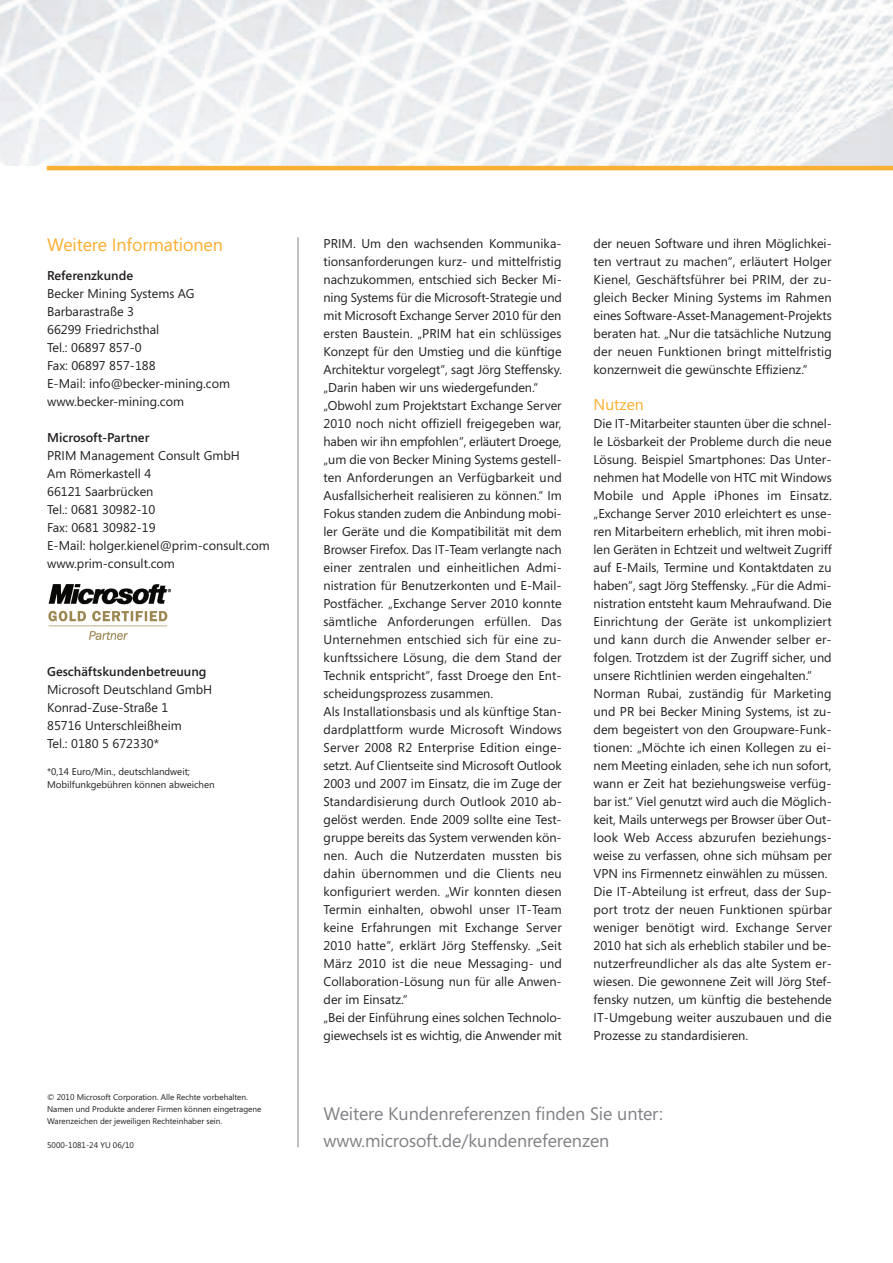
<style>
.page{position:relative;width:893px;height:1263px;background:#fff}
.page>*{position:absolute;margin:0;border:0;box-sizing:border-box;transform-origin:0 0}
.t1{font:18px/27px "Segoe";letter-spacing:-.005em;color:#808285}
.t2{font:18px "Segoe";letter-spacing:-.005em;color:#fbb033}
.t3{font:15.75px "Segoe";color:#fbb033}
.t4{font:12.75px/18px "Segoe";color:#231f20}
.t5{font:600 12.75px "Segoe";color:#231f20}
.t6{font:9.75px/13.5px "Segoe";color:#231f20}
.t7{font:8.25px/12px "Segoe";color:#231f20}
</style>
<div class="page">
<img style="left:48px;top:584px;width:122px;height:55px">
<img style="left:0;top:0;width:893px;height:166px">
<hr style="left:47px;top:166px;width:846px;height:4px;background:#fbb033">
<hr style="left:298px;top:237px;width:1px;height:910px;background:#808285">
<h1 class="t2" style="left:47px;top:238px;width:177px">Weitere Informationen</h1>
<p class="t5" style="left:47px;top:271px;width:87px">Referenzkunde</p>
<p class="t4" style="left:47px;top:286px;width:184px">Becker Mining Systems AG<br>Barbarastraße 3<br>66299 Friedrichsthal<br>Tel.: 06897 857-0<br>Fax: 06897 857-188<br>E-Mail: info@becker-mining.com www.becker-mining.com</p>
<p class="t5" style="left:47px;top:433px;width:104px">Microsoft-Partner</p>
<p class="t4" style="left:47px;top:448px;width:224px">PRIM Management Consult GmbH<br>Am Römerkastell 4<br>66121 Saarbrücken<br>Tel.: 0681 30982-10<br>Fax: 0681 30982-19<br>E-Mail: holger.kienel@prim-consult.com www.prim-consult.com</p>
<p class="t5" style="left:47px;top:667px;width:161px">Geschäftskundenbetreuung</p>
<p class="t4" style="left:47px;top:682px;width:167px">Microsoft Deutschland GmbH<br>Konrad-Zuse-Straße 1<br>85716 Unterschleißheim<br>Tel.: 0180 5 672330*</p>
<p class="t6" style="left:47px;top:766px;width:169px">*0,14 Euro/Min., deutschlandweit;<br>Mobilfunkgebühren können abweichen</p>
<p class="t7" style="left:47px;top:1092px;width:216px">© 2010 Microsoft Corporation. Alle Rechte vorbehalten.<br>Namen und Produkte anderer Firmen können eingetragene<br>Warenzeichen der jeweiligen Rechteinhaber sein.</p>
<p class="t7" style="left:47px;top:1140px;width:88px">5000-1081-24 YU 06/10</p>
<p class="t4" style="left:324px;top:236px;width:240px">PRIM. Um den wachsenden Kommunika&shy;tionsanforderungen kurz- und mittelfristig nachzukommen, entschied sich Becker Mi&shy;ning Systems für die Microsoft-Strategie und mit Microsoft Exchange Server 2010 für den ersten Baustein. „PRIM hat ein schlüssiges Konzept für den Umstieg und die künftige Architektur vorgelegt“, sagt Jörg Steffensky. „Darin haben wir uns wiedergefunden.“ „Obwohl zum Projektstart Exchange Server 2010 noch nicht offiziell freigegeben war, haben wir ihn empfohlen“, erläutert Droege, „um die von Becker Mining Systems gestell&shy;ten Anforderungen an Verfügbarkeit und Ausfallsicherheit realisieren zu können.“ Im Fokus standen zudem die Anbindung mobi&shy;ler Geräte und die Kompatibilität mit dem Browser Firefox. Das IT-Team verlangte nach einer zentralen und einheitlichen Admi&shy;nistration für Benutzerkonten und E-Mail-Postfächer. „Exchange Server 2010 konnte sämtliche Anforderungen erfüllen. Das Unternehmen entschied sich für eine zu&shy;kunftssichere Lösung, die dem Stand der Technik entspricht“, fasst Droege den Ent&shy;scheidungsprozess zusammen.<br>Als Installationsbasis und als künftige Stan&shy;dardplattform wurde Microsoft Windows Server 2008 R2 Enterprise Edition einge&shy;setzt. Auf Clientseite sind Microsoft Outlook 2003 und 2007 im Einsatz, die im Zuge der Standardisierung durch Outlook 2010 ab&shy;gelöst werden. Ende 2009 sollte eine Test&shy;gruppe bereits das System verwenden kön&shy;nen. Auch die Nutzerdaten mussten bis dahin übernommen und die Clients neu konfiguriert werden. „Wir konnten diesen Termin einhalten, obwohl unser IT-Team keine Erfahrungen mit Exchange Server 2010 hatte“, erklärt Jörg Steffensky. „Seit März 2010 ist die neue Messaging- und Collaboration-Lösung nun für alle Anwen&shy;der im Einsatz.“<br>„Bei der Einführung eines solchen Technolo&shy;giewechsels ist es wichtig, die Anwender mit</p>
<p class="t4" style="left:594px;top:236px;width:240px;text-align:justify">der neuen Software und ihren Möglichkei&shy;ten vertraut zu machen“, erläutert Holger Kienel, Geschäftsführer bei PRIM, der zu&shy;gleich Becker Mining Systems im Rahmen eines Software-Asset-Management-Projekts beraten hat. „Nur die tatsächliche Nutzung der neuen Funktionen bringt mittelfristig konzernweit die gewünschte Effizienz.“</p>
<p class="t3" style="left:594px;top:399px;width:52px">Nutzen</p>
<p class="t4" style="left:594px;top:416px;width:240px">Die IT-Mitarbeiter staunten über die schnel&shy;le Lösbarkeit der Probleme durch die neue Lösung. Beispiel Smartphones: Das Unter&shy;nehmen hat Modelle von HTC mit Windows Mobile und Apple iPhones im Einsatz. „Exchange Server 2010 erleichtert es unse&shy;ren Mitarbeitern erheblich, mit ihren mobi&shy;len Geräten in Echtzeit und weltweit Zugriff auf E-Mails, Termine und Kontaktdaten zu haben“, sagt Jörg Steffensky. „Für die Admi&shy;nistration entsteht kaum Mehraufwand. Die Einrichtung der Geräte ist unkompliziert und kann durch die Anwender selber er&shy;folgen. Trotzdem ist der Zugriff sicher, und unsere Richtlinien werden eingehalten.“ Norman Rubai, zuständig für Marketing und PR bei Becker Mining Systems, ist zu&shy;dem begeistert von den Groupware-Funk&shy;tionen: „Möchte ich einen Kollegen zu ei&shy;nem Meeting einladen, sehe ich nun sofort, wann er Zeit hat beziehungsweise verfüg&shy;bar ist.“ Viel genutzt wird auch die Möglich&shy;keit, Mails unterwegs per Browser über Out&shy;look Web Access abzurufen beziehungs&shy;weise zu verfassen, ohne sich mühsam per VPN ins Firmennetz einwählen zu müssen.<br>Die IT-Abteilung ist erfreut, dass der Sup&shy;port trotz der neuen Funktionen spürbar weniger benötigt wird. Exchange Server 2010 hat sich als erheblich stabiler und be&shy;nutzerfreundlicher als das alte System er&shy;wiesen. Die gewonnene Zeit will Jörg Stef&shy;fensky nutzen, um künftig die bestehende IT-Umgebung weiter auszubauen und die Prozesse zu standardisieren.</p>
<h1 class="t1" style="left:324px;top:1103px;width:341px">Weitere Kundenreferenzen finden Sie unter: www.microsoft.de/kundenreferenzen</h1>
</div>
